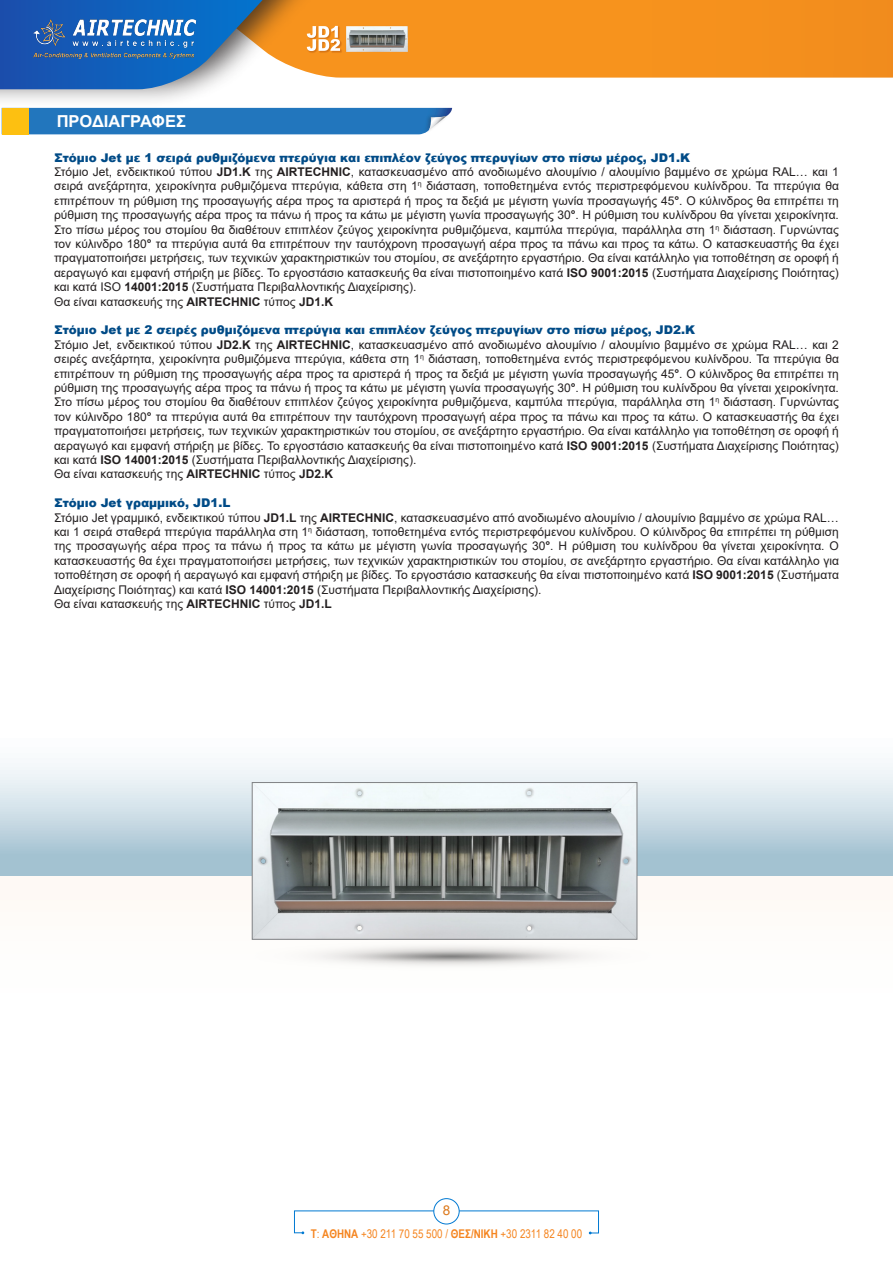
<style>
.page{position:relative;width:893px;height:1263px;background:#fff}
.page>*{position:absolute;margin:0;border:0;box-sizing:border-box;transform-origin:0 0}
.t1{font:700 16.5px "Arial";color:#fff}
.t2{font:13.5px "Arial";color:#dc781a}
.SOMA{font:12px/14.4px "Arial";color:#231f20;text-align:justify}
.ParadeigmaEkfonisi{font:900 12px "Arial";color:#004b87}
.t3{font:12px "Arial Narrow";color:#f58520}
.s1{font-weight:700}
</style>
<div class="page">
<div style="left:434px;top:1198px;width:25px;height:26px;border:1px solid #0079d2;border-radius:50%"></div>
<svg style="left:294px;top:1210px;width:305px;height:24px"></svg>
<div style="left:372px;top:0;width:520px;height:78px;background:#f7931d"></div>
<div style="left:0;top:0;width:372px;height:108px;background:#231f20;opacity:.75"></div>
<svg style="left:0;top:0;width:263px;height:89px;background:#4077b8"></svg>
<img style="left:30px;top:16px;width:169px;height:46px">
<div style="left:307px;top:26px;width:35px;height:27px;background:#872b01;opacity:.29"></div>
<svg style="left:307px;top:26px;width:33px;height:25px"></svg>
<img style="left:345px;top:26px;width:63px;height:25px">
<div style="left:29px;top:108px;width:423px;height:26px;background:#2276bd"></div>
<div style="left:2px;top:108px;width:27px;height:27px;background:#fdc011"></div>
<div style="left:0;top:686px;width:893px;height:190px;background:linear-gradient(to bottom,#fff,#a7c4d3)"></div>
<img style="left:254px;top:784px;width:381px;height:153px">
<div style="left:252px;top:782px;width:385px;height:157px;border:1px solid #808285"></div>
<svg style="left:892px;top:0;width:1px;height:78px"></svg>
<p class="t1" style="left:57px;top:110px;width:131px">ΠΡΟΔΙΑΓΡΑΦΕΣ</p>
<p class="ParadeigmaEkfonisi" style="left:54px;top:149px;width:638px">Στόμιο Jet με 1 σειρά ρυθμιζόμενα πτερύγια και επιπλέον ζεύγος πτερυγίων στο πίσω μέρος, JD1.K</p>
<p class="SOMA" style="left:54px;top:165px;width:786px">Στόμιο Jet, ενδεικτικού τύπου <span class="s1">JD1.K</span> της <span class="s1">AIRTECHNIC</span>, κατασκευασμένο από ανοδιωμένο αλουμίνιο / αλουμίνιο βαμμένο σε χρώμα RAL… και 1 σειρά ανεξάρτητα, χειροκίνητα ρυθμιζόμενα πτερύγια, κάθετα στη 1<sup>η</sup> διάσταση, τοποθετημένα εντός περιστρεφόμενου κυλίνδρου. Τα πτερύγια θα επιτρέπουν τη ρύθμιση της προσαγωγής αέρα προς τα αριστερά ή προς τα δεξιά με μέγιστη γωνία προσαγωγής 45<span class="s1">°</span>. Ο κύλινδρος θα επιτρέπει τη ρύθμιση της προσαγωγής αέρα προς τα πάνω ή προς τα κάτω με μέγιστη γωνία προσαγωγής 30<span class="s1">°</span>. Η ρύθμιση του κυλίνδρου θα γίνεται χειροκίνητα.<br>Στο πίσω μέρος του στομίου θα διαθέτουν επιπλέον ζεύγος χειροκίνητα ρυθμιζόμενα, καμπύλα πτερύγια, παράλληλα στη 1<sup>η</sup> διάσταση. Γυρνώντας τον κύλινδρο 180<span class="s1">°</span> τα πτερύγια αυτά θα επιτρέπουν την ταυτόχρονη προσαγωγή αέρα προς τα πάνω και προς τα κάτω. Ο κατασκευαστής θα έχει πραγματοποιήσει μετρήσεις, των τεχνικών χαρακτηριστικών του στομίου, σε ανεξάρτητο εργαστήριο. Θα είναι κατάλληλο για τοποθέτηση σε οροφή ή αεραγωγό και εμφανή στήριξη με βίδες. Το εργοστάσιο κατασκευής θα είναι πιστοποιημένο κατά <span class="s1">ISO 9001:2015</span> (Συστήματα Διαχείρισης Ποιότητας) και κατά ISO <span class="s1">14001:2015</span> (Συστήματα Περιβαλλοντικής Διαχείρισης).</p>
<p class="SOMA" style="left:54px;top:294px;width:281px">Θα είναι κατασκευής της <span class="s1">AIRTECHNIC</span> τύπος <span class="s1">JD1.K</span></p>
<p class="ParadeigmaEkfonisi" style="left:54px;top:321px;width:643px">Στόμιο Jet με 2 σειρές ρυθμιζόμενα πτερύγια και επιπλέον ζεύγος πτερυγίων στο πίσω μέρος, JD2.K</p>
<p class="SOMA" style="left:54px;top:337px;width:786px">Στόμιο Jet, ενδεικτικού τύπου <span class="s1">JD2.K</span> της <span class="s1">AIRTECHNIC</span>, κατασκευασμένο από ανοδιωμένο αλουμίνιο / αλουμίνιο βαμμένο σε χρώμα RAL… και 2 σειρές ανεξάρτητα, χειροκίνητα ρυθμιζόμενα πτερύγια, κάθετα στη 1<sup>η</sup> διάσταση, τοποθετημένα εντός περιστρεφόμενου κυλίνδρου. Τα πτερύγια θα επιτρέπουν τη ρύθμιση της προσαγωγής αέρα προς τα αριστερά ή προς τα δεξιά με μέγιστη γωνία προσαγωγής 45<span class="s1">°</span>. Ο κύλινδρος θα επιτρέπει τη ρύθμιση της προσαγωγής αέρα προς τα πάνω ή προς τα κάτω με μέγιστη γωνία προσαγωγής 30<span class="s1">°</span>. Η ρύθμιση του κυλίνδρου θα γίνεται χειροκίνητα.<br>Στο πίσω μέρος του στομίου θα διαθέτουν επιπλέον ζεύγος χειροκίνητα ρυθμιζόμενα, καμπύλα πτερύγια, παράλληλα στη 1<sup>η</sup> διάσταση. Γυρνώντας τον κύλινδρο 180<span class="s1">°</span> τα πτερύγια αυτά θα επιτρέπουν την ταυτόχρονη προσαγωγή αέρα προς τα πάνω και προς τα κάτω. Ο κατασκευαστής θα έχει πραγματοποιήσει μετρήσεις, των τεχνικών χαρακτηριστικών του στομίου, σε ανεξάρτητο εργαστήριο. Θα είναι κατάλληλο για τοποθέτηση σε οροφή ή αεραγωγό και εμφανή στήριξη με βίδες. Το εργοστάσιο κατασκευής θα είναι πιστοποιημένο κατά <span class="s1">ISO 9001:2015</span> (Συστήματα Διαχείρισης Ποιότητας) και κατά <span class="s1">ISO 14001:2015</span> (Συστήματα Περιβαλλοντικής Διαχείρισης).</p>
<p class="SOMA" style="left:54px;top:467px;width:281px">Θα είναι κατασκευής της <span class="s1">AIRTECHNIC</span> τύπος <span class="s1">JD2.K</span></p>
<p class="ParadeigmaEkfonisi" style="left:54px;top:494px;width:178px">Στόμιο Jet γραμμικό, JD1.L</p>
<p class="SOMA" style="left:54px;top:510px;width:786px">Στόμιο Jet γραμμικό, ενδεικτικού τύπου <span class="s1">JD1.L</span> της <span class="s1">AIRTECHNIC</span>, κατασκευασμένο από ανοδιωμένο αλουμίνιο / αλουμίνιο βαμμένο σε χρώμα RAL… και 1 σειρά σταθερά πτερύγια παράλληλα στη 1<sup>η</sup> διάσταση, τοποθετημένα εντός περιστρεφόμενου κυλίνδρου. Ο κύλινδρος θα επιτρέπει τη ρύθμιση της προσαγωγής αέρα προς τα πάνω ή προς τα κάτω με μέγιστη γωνία προσαγωγής 30<span class="s1">°</span>. Η ρύθμιση του κυλίνδρου θα γίνεται χειροκίνητα. Ο κατασκευαστής θα έχει πραγματοποιήσει μετρήσεις, των τεχνικών χαρακτηριστικών του στομίου, σε ανεξάρτητο εργαστήριο. Θα είναι κατάλληλο για τοποθέτηση σε οροφή ή αεραγωγό και εμφανή στήριξη με βίδες. Το εργοστάσιο κατασκευής θα είναι πιστοποιημένο κατά <span class="s1">ISO 9001:2015</span> (Συστήματα Διαχείρισης Ποιότητας) και κατά <span class="s1">ISO 14001:2015</span> (Συστήματα Περιβαλλοντικής Διαχείρισης).</p>
<p class="SOMA" style="left:54px;top:597px;width:279px">Θα είναι κατασκευής της <span class="s1">AIRTECHNIC</span> τύπος <span class="s1">JD1.L</span></p>
<p class="t2" style="left:443px;top:1201px;width:9px">8</p>
<p class="t3" style="left:311px;top:1224px;width:273px"><span class="s1">T</span>: <span class="s1">ΑΘΗΝΑ</span> +30 211 70 55 500 / <span class="s1">ΘΕΣ/ΝΙΚΗ</span> +30 2311 82 40 00</p>
</div>
